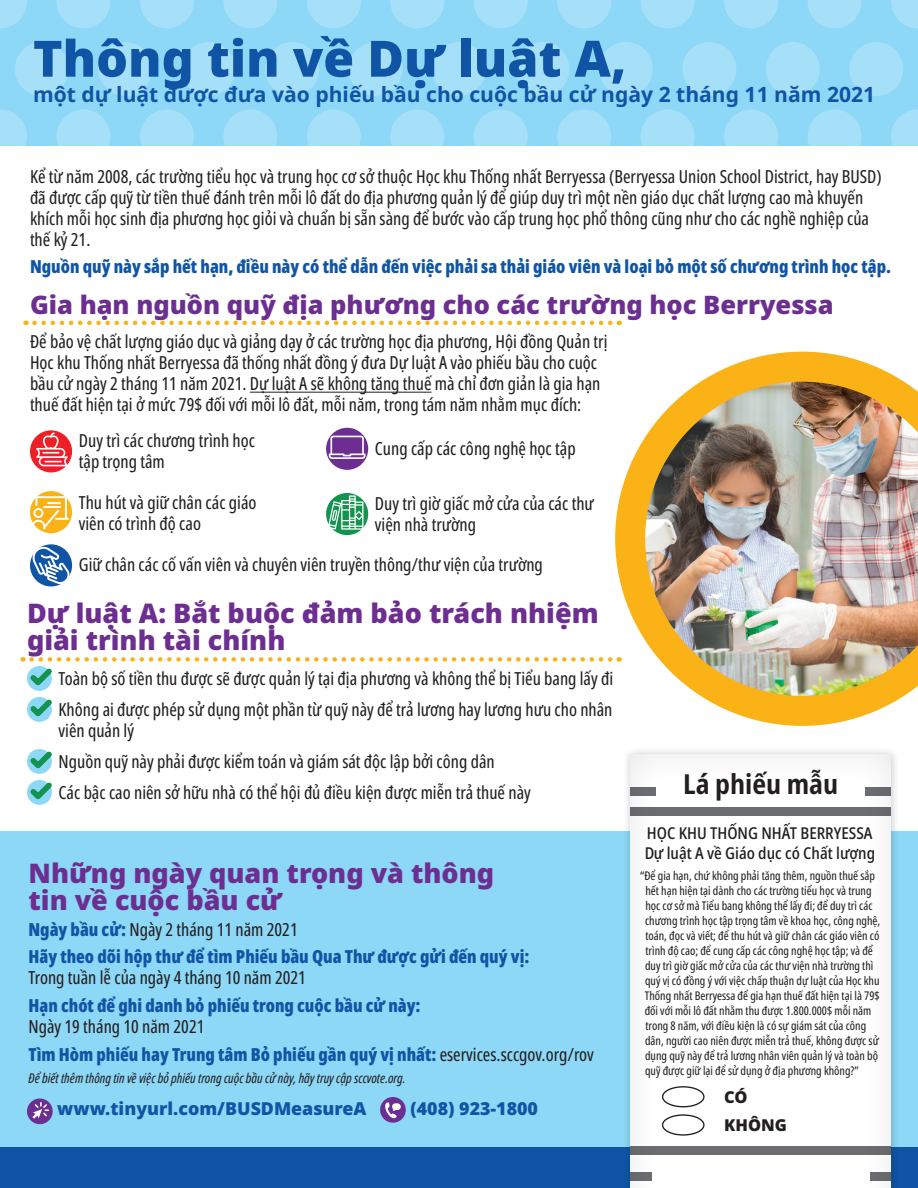
<style>
.page{position:relative;width:918px;height:1188px;background:#fff}
.page>*{position:absolute;margin:0;border:0;box-sizing:border-box;transform-origin:0 0}
.t1{font:900 50.1px "Noto Sans";color:#1055a5}
.t2{font:700 condensed 27.6px "Noto Sans";color:#231f20}
.t3{font:900 27px/27px "Noto Sans";color:#6d2e91}
.t4{font:900 25.5px "Noto Sans";color:#6d2e91}
.t5{font:700 21.15px "Noto Sans";color:#1055a5}
.t6{font:extra-condensed 18px/21px "Noto Sans";color:#231f20}
.t7{font:900 extra-condensed 18px/27.8px "Noto Sans";color:#1055a5}
.t8{font:900 17.85px "Noto Sans";color:#1055a5}
.t9{font:500 condensed 16.35px/19.6px "Noto Sans";color:#231f20}
.t10{font:900 16.35px/28.2px "Noto Sans";color:#231f20}
.t11{font:italic extra-condensed 13.5px "Noto Sans";color:#231f20}
.t12{font:extra-condensed 12px/15px "Noto Sans";color:#231f20}
.s1{font-weight:400;color:#231f20}
.s2{font-weight:900;color:#1055a5}
</style>
<div class="page">
<div style="left:0;top:1147px;width:918px;height:41px;background:#1055a5"></div>
<div style="left:0;top:832px;width:918px;height:315px;background:#8dd7f7"></div>
<div style="left:0;top:0;width:918px;height:145px;background:#8dd7f7"></div>
<svg style="left:0;top:0;width:27px;height:28px"></svg>
<svg style="left:307px;top:0;width:54px;height:28px"></svg>
<svg style="left:891px;top:0;width:27px;height:28px"></svg>
<svg style="left:140px;top:0;width:54px;height:28px"></svg>
<svg style="left:724px;top:0;width:54px;height:28px"></svg>
<svg style="left:474px;top:0;width:54px;height:28px"></svg>
<svg style="left:56px;top:0;width:54px;height:28px"></svg>
<svg style="left:641px;top:0;width:54px;height:28px"></svg>
<svg style="left:390px;top:0;width:54px;height:28px"></svg>
<svg style="left:223px;top:0;width:54px;height:28px"></svg>
<svg style="left:808px;top:0;width:54px;height:28px"></svg>
<svg style="left:557px;top:0;width:54px;height:28px"></svg>
<svg style="left:0;top:110px;width:27px;height:36px"></svg>
<svg style="left:307px;top:110px;width:54px;height:54px;fill:#a6e0f8"></svg>
<svg style="left:891px;top:110px;width:27px;height:36px"></svg>
<svg style="left:140px;top:110px;width:54px;height:54px;fill:#a6e0f8"></svg>
<svg style="left:724px;top:110px;width:54px;height:54px;fill:#a6e0f8"></svg>
<svg style="left:474px;top:110px;width:54px;height:54px;fill:#a6e0f8"></svg>
<svg style="left:56px;top:110px;width:54px;height:54px;fill:#a6e0f8"></svg>
<svg style="left:641px;top:110px;width:54px;height:54px;fill:#a6e0f8"></svg>
<svg style="left:390px;top:110px;width:54px;height:54px;fill:#a6e0f8"></svg>
<svg style="left:223px;top:110px;width:54px;height:54px;fill:#a6e0f8"></svg>
<svg style="left:808px;top:110px;width:54px;height:54px;fill:#a6e0f8"></svg>
<svg style="left:557px;top:110px;width:54px;height:54px;fill:#a6e0f8"></svg>
<div style="left:15px;top:42px;width:54px;height:54px;background:#a6e0f8;border-radius:50%"></div>
<div style="left:349px;top:42px;width:54px;height:54px;background:#a6e0f8;border-radius:50%"></div>
<div style="left:182px;top:42px;width:54px;height:54px;background:#a6e0f8;border-radius:50%"></div>
<div style="left:766px;top:42px;width:54px;height:54px;background:#a6e0f8;border-radius:50%"></div>
<div style="left:515px;top:42px;width:54px;height:54px;background:#a6e0f8;border-radius:50%"></div>
<div style="left:98px;top:42px;width:54px;height:54px;background:#a6e0f8;border-radius:50%"></div>
<div style="left:682px;top:42px;width:54px;height:54px;background:#a6e0f8;border-radius:50%"></div>
<div style="left:432px;top:42px;width:54px;height:54px;background:#a6e0f8;border-radius:50%"></div>
<div style="left:265px;top:42px;width:54px;height:54px;background:#a6e0f8;border-radius:50%"></div>
<div style="left:849px;top:42px;width:54px;height:54px;background:#a6e0f8;border-radius:50%"></div>
<div style="left:599px;top:42px;width:54px;height:54px;background:#a6e0f8;border-radius:50%"></div>
<div style="left:622px;top:746px;width:278px;height:442px;background:#01060e;opacity:.23"></div>
<div style="left:630px;top:753px;width:264px;height:435px;background:#fff"></div>
<div style="left:631px;top:808px;width:260px;height:8px;background:#6c6d70"></div>
<div style="left:631px;top:787px;width:25px;height:8px;background:#6c6d70"></div>
<div style="left:866px;top:787px;width:25px;height:8px;background:#6c6d70"></div>
<div style="left:631px;top:1147px;width:260px;height:8px;background:#6c6d70"></div>
<div style="left:870px;top:1172px;width:21px;height:9px;background:#6c6d70"></div>
<div style="left:631px;top:1172px;width:21px;height:9px;background:#6c6d70"></div>
<div style="left:662px;top:1086px;width:43px;height:21px;border:1px solid #231f20;border-radius:50%"></div>
<div style="left:662px;top:1114px;width:43px;height:22px;border:1px solid #231f20;border-radius:50%"></div>
<svg style="left:34px;top:321px;width:586px;height:4px"></svg>
<hr style="left:250px;top:392px;width:182px;height:1px;background:#231f20">
<div style="left:27px;top:1099px;width:26px;height:25px;background:#6d2e91;border-radius:50%"></div>
<svg style="left:32px;top:1102px;width:17px;height:17px"></svg>
<div style="left:380px;top:1097px;width:26px;height:26px;background:#6d2e91;border-radius:50%"></div>
<svg style="left:381px;top:1102px;width:20px;height:20px"></svg>
<img style="left:615px;top:352px;width:303px;height:374px">
<svg style="left:30px;top:430px;width:42px;height:42px"></svg>
<svg style="left:36px;top:432px;width:32px;height:34px"></svg>
<div style="left:30px;top:491px;width:42px;height:42px;background:#fab217;border-radius:50%"></div>
<svg style="left:32px;top:496px;width:37px;height:34px"></svg>
<svg style="left:30px;top:544px;width:42px;height:42px"></svg>
<svg style="left:32px;top:546px;width:38px;height:38px"></svg>
<svg style="left:22px;top:657px;width:598px;height:64px"></svg>
<svg style="left:27px;top:749px;width:25px;height:55px"></svg>
<div style="left:326px;top:428px;width:42px;height:42px;background:#6d2e91;border-radius:50%"></div>
<svg style="left:329px;top:436px;width:37px;height:23px"></svg>
<svg style="left:326px;top:493px;width:42px;height:42px"></svg>
<svg style="left:328px;top:495px;width:35px;height:35px"></svg>
<h1 class="t1" style="left:33px;top:20px;width:595px">Thông tin về Dự luật A,</h1>
<p class="t5" style="left:33px;top:79px;width:844px">một dự luật được đưa vào phiếu bầu cho cuộc bầu cử ngày 2 tháng 11 năm 2021</p>
<p class="t6" style="left:30px;top:166px;width:853px">Kể từ năm 2008, các trường tiểu học và trung học cơ sở thuộc Học khu Thống nhất Berryessa (Berryessa Union School District, hay BUSD) đã được cấp quỹ từ tiền thuế đánh trên mỗi lô đất do địa phương quản lý để giúp duy trì một nền giáo dục chất lượng cao mà khuyến khích mỗi học sinh địa phương học giỏi và chuẩn bị sẵn sàng để bước vào cấp trung học phổ thông cũng như cho các nghề nghiệp của thế kỷ 21.</p>
<p class="t7" style="left:30px;top:253px;width:863px">Nguồn quỹ này sắp hết hạn, điều này có thể dẫn đến việc phải sa thải giáo viên và loại bỏ một số chương trình học tập.</p>
<h3 class="t4" style="left:30px;top:285px;width:805px">Gia hạn nguồn quỹ địa phương cho các trường học Berryessa</h3>
<p class="t6" style="left:30px;top:332px;width:579px">Để bảo vệ chất lượng giáo dục và giảng dạy ở các trường học địa phương, Hội đồng Quản trị Học khu Thống nhất Berryessa đã thống nhất đồng ý đưa Dự luật A vào phiếu bầu cho cuộc bầu cử ngày 2 tháng 11 năm 2021. Dự luật A sẽ không tăng thuế mà chỉ đơn giản là gia hạn thuế đất hiện tại ở mức 79$ đối với mỗi lô đất, mỗi năm, trong tám năm nhằm mục đích:</p>
<p class="t6" style="left:79px;top:430px;width:178px">Duy trì các chương trình học tập trọng tâm</p>
<p class="t6" style="left:79px;top:493px;width:179px">Thu hút và giữ chân các giáo viên có trình độ cao</p>
<p class="t6" style="left:79px;top:555px;width:466px">Giữ chân các cố vấn viên và chuyên viên truyền thông/thư viện của trường</p>
<h3 class="t3" style="left:27px;top:600px;width:573px">Dự luật A: Bắt buộc đảm bảo trách nhiệm giải trình tài chính</h3>
<p class="t6" style="left:59px;top:663px;width:556px;line-height:31px">Toàn bộ số tiền thu được sẽ được quản lý tại địa phương và không thể bị Tiểu bang lấy đi<br>Không ai được phép sử dụng một phần từ quỹ này để trả lương hay lương hưu cho nhân</p>
<p class="t6" style="left:59px;top:715px;width:474px;line-height:31px">viên quản lý<br>Nguồn quỹ này phải được kiểm toán và giám sát độc lập bởi công dân<br>Các bậc cao niên sở hữu nhà có thể hội đủ điều kiện được miễn trả thuế này</p>
<p class="t6" style="left:375px;top:438px;width:202px">Cung cấp các công nghệ học tập</p>
<p class="t6" style="left:375px;top:493px;width:220px">Duy trì giờ giấc mở cửa của các thư viện nhà trường</p>
<h3 class="t3" style="left:28px;top:860px;width:467px">Những ngày quan trọng và thông tin về cuộc bầu cử</h3>
<p class="t7" style="left:28px;top:915px;width:502px">Ngày bầu cử: <span class="s1">Ngày 2 tháng 11 năm 2021<br></span>Hãy theo dõi hộp thư để tìm Phiếu bầu Qua Thư được gửi đến quý vị:</p>
<p class="t6" style="left:28px;top:968px;width:279px">Trong tuần lễ của ngày 4 tháng 10 năm 2021</p>
<p class="t7" style="left:28px;top:992px;width:394px">Hạn chót để ghi danh bỏ phiếu trong cuộc bầu cử này:</p>
<p class="t6" style="left:28px;top:1013px;width:567px;line-height:27.8px">Ngày 19 tháng 10 năm 2021<br><span class="s2">Tìm Hòm phiếu hay Trung tâm Bỏ phiếu gần quý vị nhất:</span> eservices.sccgov.org/rov</p>
<p class="t11" style="left:28px;top:1068px;width:379px">Để biết thêm thông tin về việc bỏ phiếu trong cuộc bầu cử này, hãy truy cập sccvote.org.</p>
<p class="t8" style="left:57px;top:1095px;width:311px">www.tinyurl.com/BUSDMeasureA</p>
<p class="t8" style="left:410px;top:1095px;width:129px">(408) 923-1800</p>
<h2 class="t2" style="left:683px;top:764px;width:157px">Lá phiếu mẫu</h2>
<p class="t9" style="left:644px;top:824px;width:233px">HỌC KHU THỐNG NHẤT BERRYESSA<br>Dự luật A về Giáo dục có Chất lượng</p>
<p class="t12" style="left:645px;top:868px;width:237px;text-indent:-4px">“Để gia hạn, chứ không phải tăng thêm, nguồn thuế sắp hết hạn hiện tại dành cho các trường tiểu học và trung học cơ sở mà Tiểu bang không thể lấy đi; để duy trì các chương trình học tập trọng tâm về khoa học, công nghệ, toán, đọc và viết; để thu hút và giữ chân các giáo viên có trình độ cao; để cung cấp các công nghệ học tập; và để duy trì giờ giấc mở cửa của các thư viện nhà trường thì quý vị có đồng ý với việc chấp thuận dự luật của Học khu Thống nhất Berryessa để gia hạn thuế đất hiện tại là 79$ đối với mỗi lô đất nhằm thu được 1.800.000$ mỗi năm trong 8 năm, với điều kiện là có sự giám sát của công dân, người cao niên được miễn trả thuế, không được sử dụng quỹ này để trả lương nhân viên quản lý và toàn bộ quỹ được giữ lại để sử dụng ở địa phương không?”</p>
<p class="t10" style="left:724px;top:1083px;width:64px">CÓ<br>KHÔNG</p>
</div>
